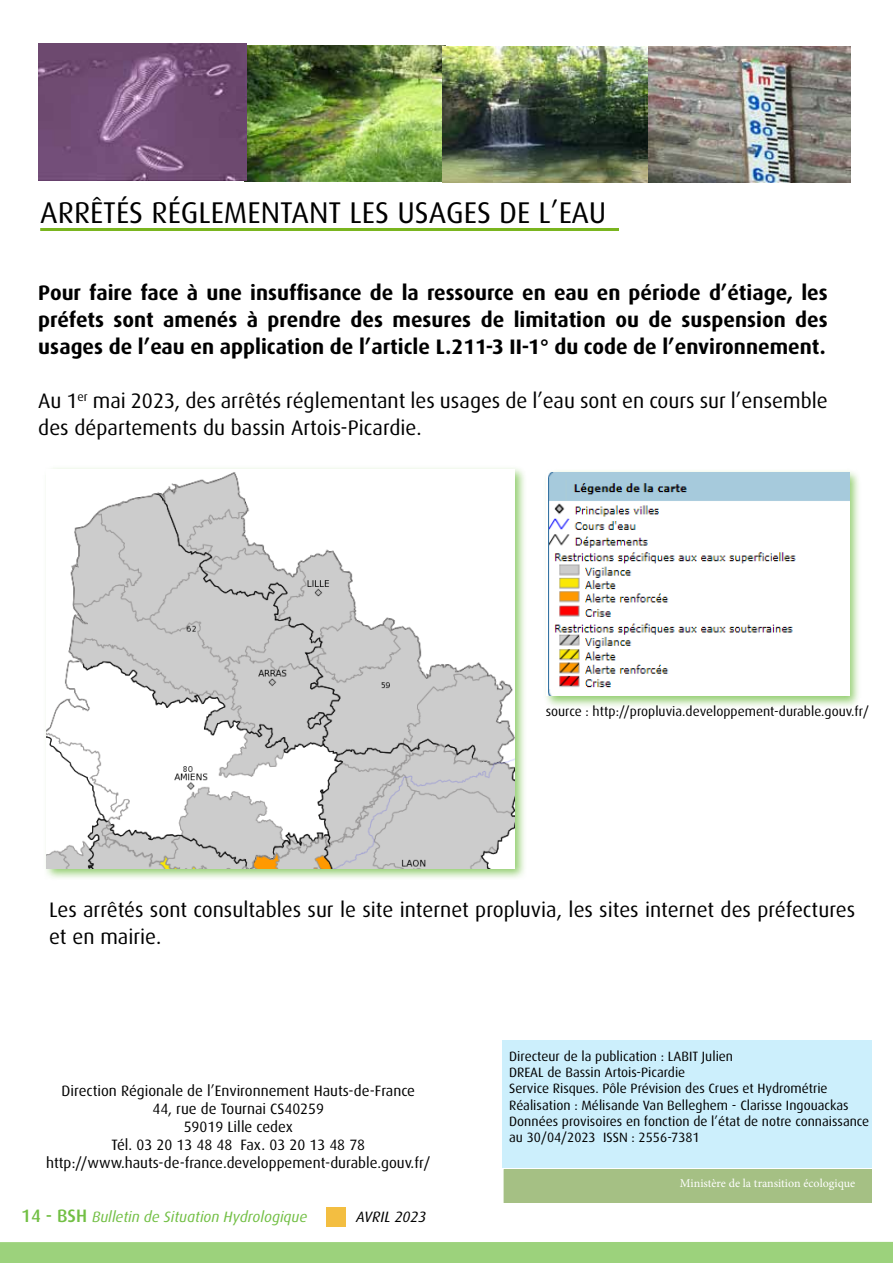
<style>
.page{position:relative;width:893px;height:1263px;background:#fff}
.page>*{position:absolute;margin:0;border:0;box-sizing:border-box;transform-origin:0 0}
.t1{font:30px "Dax OT";color:#000}
.t2{font:21px/27px "Dax OT";color:#000}
.t3{font:700 21px/27px "Dax OT";color:#000;text-align:justify}
.t4{font:15px/18px "Dax OT";color:#000;text-align:center}
.t5{font:italic 15px "Dax OT";color:#72bf44}
.t6{font:italic 15px "Dax OT";color:#000}
.t7{font:13.5px/16.2px "Dax OT";color:#000}
.t8{font:12px "Minion Pro";color:#fff}
.s1{font-weight:500;font-style:normal;font-size:18px}
</style>
<div class="page">
<div style="left:326px;top:1207px;width:19px;height:20px;background:#f3be41"></div>
<div style="left:504px;top:1169px;width:368px;height:34px;background:#a5c084"></div>
<div style="left:502px;top:1040px;width:370px;height:127px;background:#cceffc"></div>
<div style="left:0;top:1242px;width:893px;height:21px;background:#9cd27c"></div>
<img style="left:246px;top:46px;width:200px;height:135px">
<img style="left:38px;top:43px;width:208px;height:138px">
<img style="left:443px;top:47px;width:407px;height:136px">
<hr style="left:40px;top:228px;width:578px;height:3px;background:#7ab51f">
<div style="left:43px;top:465px;width:484px;height:416px;background:#72bf44;opacity:.75"></div>
<img style="left:47px;top:469px;width:468px;height:399px">
<div style="left:543px;top:468px;width:318px;height:241px;background:#72bf44;opacity:.75"></div>
<img style="left:547px;top:472px;width:302px;height:224px">
<h1 class="t1" style="left:40px;top:196px;width:568px">ARRÊTÉS RÉGLEMENTANT LES USAGES DE L’EAU</h1>
<p class="t3" style="left:38px;top:280px;width:791px">Pour faire face à une insuffisance de la ressource en eau en période d’étiage, les préfets sont amenés à prendre des mesures de limitation ou de suspension des usages de l’eau en application de l’article L.211-3 II-1° du code de l’environnement.</p>
<h2 class="t2" style="left:38px;top:388px;width:791px">Au 1<sup>er</sup> mai 2023, des arrêtés réglementant les usages de l’eau sont en cours sur l’ensemble des départements du bassin Artois-Picardie.</h2>
<p class="t7" style="left:546px;top:704px;width:325px">source : http://propluvia.developpement-durable.gouv.fr/</p>
<h2 class="t2" style="left:49px;top:896px;width:808px">Les arrêtés sont consultables sur le site internet propluvia, les sites internet des préfectures et en mairie.</h2>
<p class="t4" style="left:46px;top:1082px;width:386px">Direction Régionale de l’Environnement Hauts-de-France<br>44, rue de Tournai CS40259<br>59019 Lille cedex<br>Tél. 03 20 13 48 48 Fax. 03 20 13 48 78 http://www.hauts-de-france.developpement-durable.gouv.fr/</p>
<p class="t5" style="left:21px;top:1208px;width:287px"><span class="s1">14 - BSH</span> Bulletin de Situation Hydrologique</p>
<p class="t6" style="left:356px;top:1208px;width:72px">AVRIL 2023</p>
<p class="t7" style="left:509px;top:1048px;width:362px">Directeur de la publication : LABIT Julien<br>DREAL de Bassin Artois-Picardie<br>Service Risques. Pôle Prévision des Crues et Hydrométrie Réalisation : Mélisande Van Belleghem - Clarisse Ingouackas Données provisoires en fonction de l’état de notre connaissance au 30/04/2023 ISSN : 2556-7381</p>
<p class="t8" style="left:680px;top:1175px;width:177px">Ministère de la transition écologique</p>
</div>
